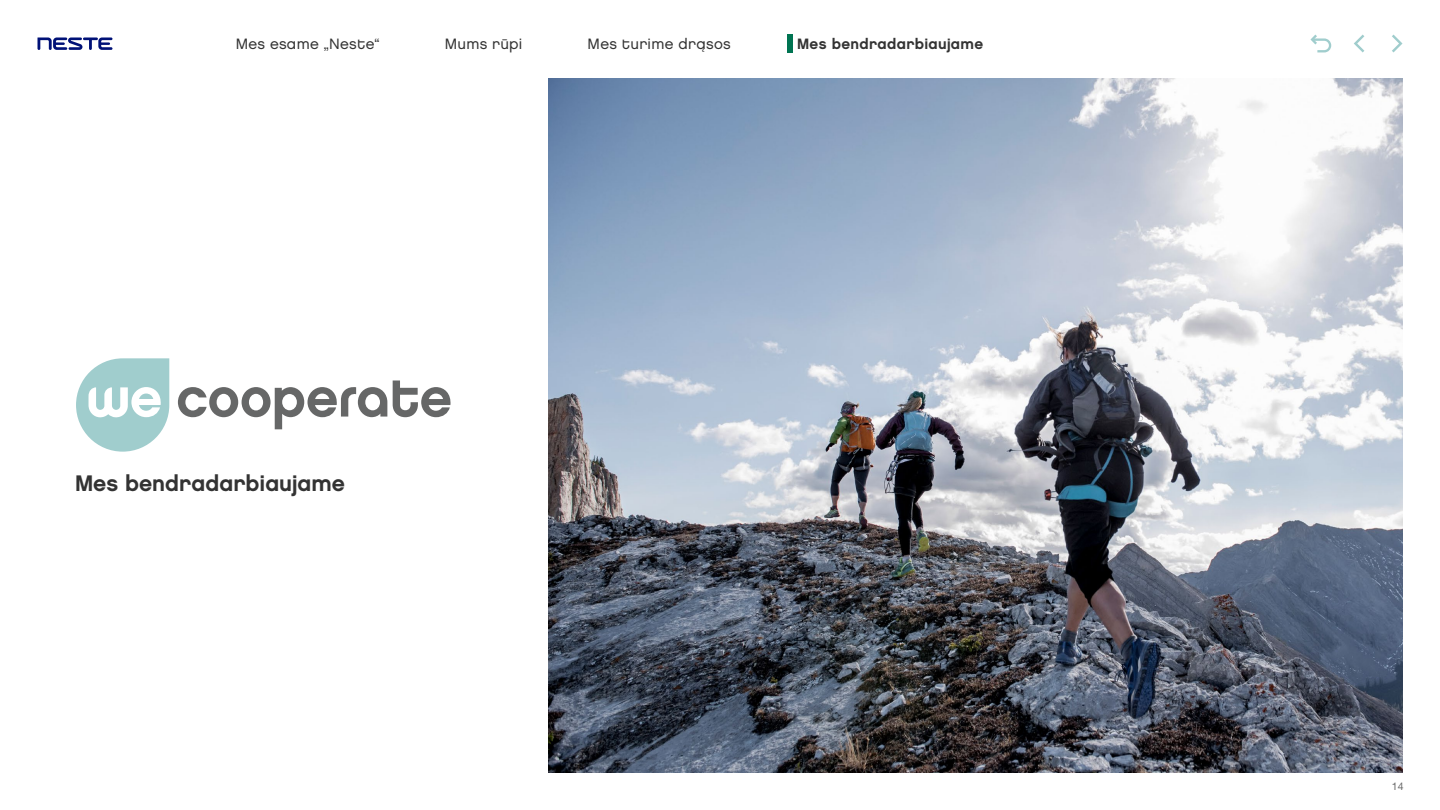
<style>
.page{position:relative;width:1440px;height:810px;background:#fff}
.page>*{position:absolute;margin:0;border:0;box-sizing:border-box;transform-origin:0 0}
.Main_Heading{font:22.5px "Chalet New York Nineteen Eighty";color:#333}
.t1{font:15px "Chalet London Nineteen Eighty";letter-spacing:.02em;color:#333}
.t2{font:15px "Chalet New York Nineteen Eighty";letter-spacing:.02em;color:#333}
.t3{font:10.5px "Helvetica Neue LT Std";color:#666}
</style>
<div class="page">
<svg style="left:1310px;top:35px;width:21px;height:17px"></svg>
<svg style="left:38px;top:38px;width:74px;height:12px"></svg>
<svg style="left:1392px;top:35px;width:10px;height:17px"></svg>
<svg style="left:1354px;top:35px;width:10px;height:17px"></svg>
<div style="left:787px;top:35px;width:6px;height:18px;background:#007452"></div>
<svg style="left:76px;top:358px;width:93px;height:94px"></svg>
<svg style="left:178px;top:387px;width:209px;height:42px"></svg>
<svg style="left:393px;top:381px;width:58px;height:36px"></svg>
<img style="left:548px;top:79px;width:854px;height:693px">
<p class="t1" style="left:236px;top:35px;width:145px">Mes esame „Neste“</p>
<p class="t1" style="left:445px;top:35px;width:79px">Mums rūpi</p>
<p class="t1" style="left:588px;top:35px;width:145px">Mes turime drąsos</p>
<p class="t2" style="left:797px;top:35px;width:188px">Mes bendradarbiaujame</p>
<p class="Main_Heading" style="left:75px;top:469px;width:272px">Mes bendradarbiaujame</p>
<p class="t3" style="left:1392px;top:781px;width:13px">14</p>
</div>
